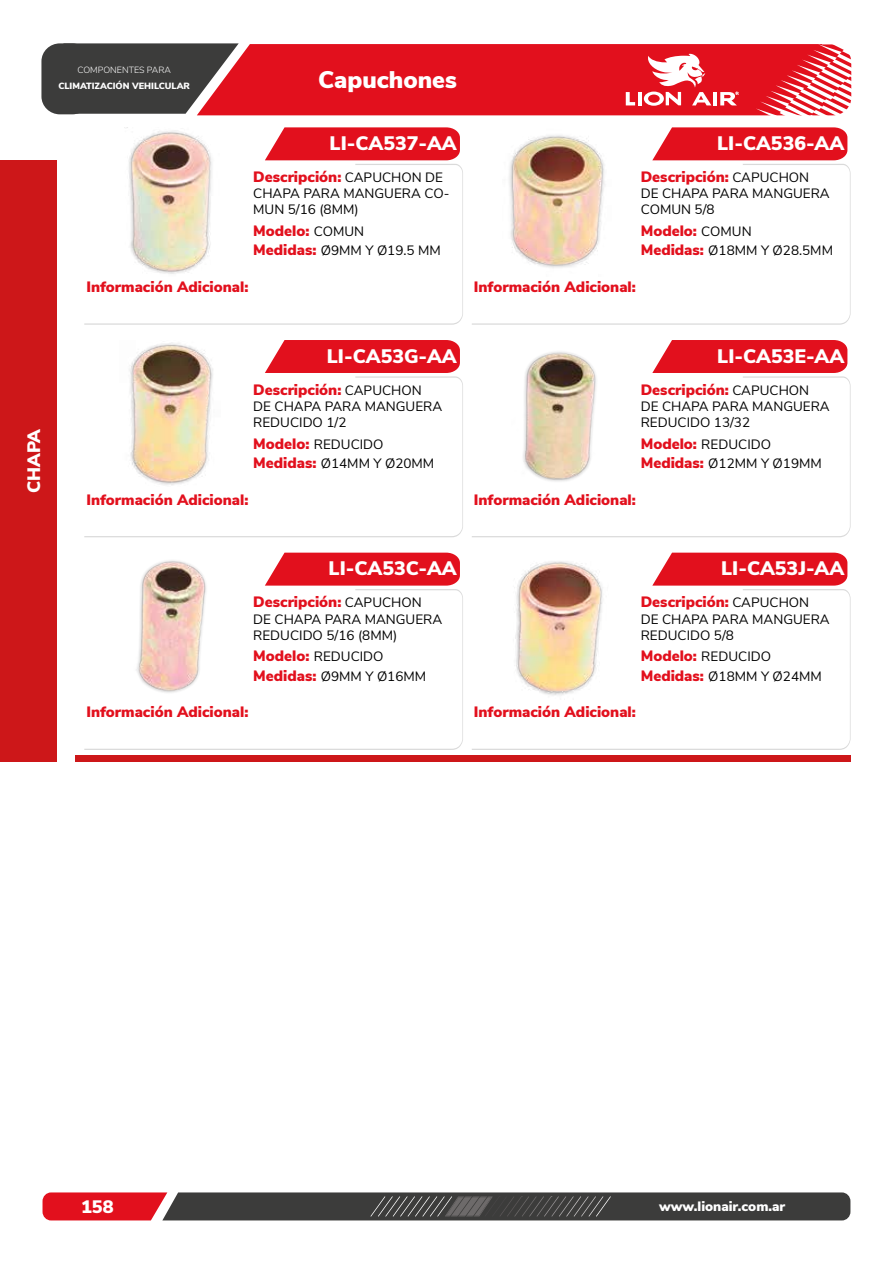
<style>
.page{position:relative;width:893px;height:1263px;background:#fff}
.page>*{position:absolute;margin:0;border:0;box-sizing:border-box;transform-origin:0 0}
.t1{font:900 24px "Nunito Sans";color:#fff}
.t2{font:900 19.5px "Nunito Sans";color:#fff}
.t3{font:900 18px "Nunito Sans";color:#fff}
.t4{font:900 15px "Nunito Sans";color:#e2101d}
.t5{font:13.5px/16.2px "Nunito Sans";color:#000}
.t6{font:900 13.5px "Nunito Sans";color:#fff}
.t7{font:900 9px "Nunito Sans";color:#fff}
.t8{font:300 9px "Nunito Sans";color:#fff}
.s1{font-weight:400;font-size:13.5px;color:#000}
.s2{font-weight:900;font-size:15px;color:#e2101d}
</style>
<div class="page">
<div style="left:197px;top:44px;width:447px;height:71px;background:#e2101d"></div>
<svg style="left:77px;top:43px;width:162px;height:71px;background:#5d4647"></svg>
<div style="left:41px;top:43px;width:50px;height:71px;background:#3c3c3b;border-radius:18px"></div>
<hr style="left:638px;top:92px;width:4px;height:13px;background:#fff">
<svg style="left:626px;top:92px;width:9px;height:13px"></svg>
<svg style="left:43px;top:1192px;width:807px;height:28px;background:#5d3f40"></svg>
<svg style="left:265px;top:127px;width:195px;height:33px;background:#e4202c"></svg>
<svg style="left:84px;top:164px;width:379px;height:161px"></svg>
<img style="left:117px;top:127px;width:106px;height:150px">
<svg style="left:644px;top:44px;width:208px;height:116px"></svg>
<svg style="left:472px;top:164px;width:378px;height:161px"></svg>
<img style="left:503px;top:135px;width:109px;height:142px">
<div style="left:265px;top:340px;width:195px;height:33px;background:#e2101d"></div>
<svg style="left:84px;top:376px;width:379px;height:161px"></svg>
<img style="left:119px;top:342px;width:101px;height:147px">
<div style="left:652px;top:340px;width:195px;height:33px;background:#e2101d"></div>
<svg style="left:472px;top:376px;width:378px;height:161px"></svg>
<img style="left:511px;top:351px;width:92px;height:138px">
<svg style="left:265px;top:553px;width:195px;height:33px;background:#e3202c"></svg>
<svg style="left:84px;top:589px;width:379px;height:161px"></svg>
<img style="left:127px;top:560px;width:86px;height:142px">
<svg style="left:652px;top:553px;width:195px;height:33px;background:#e4202c"></svg>
<svg style="left:472px;top:589px;width:378px;height:161px"></svg>
<img style="left:504px;top:561px;width:106px;height:141px">
<div style="left:75px;top:756px;width:775px;height:6px;background:#cd1719"></div>
<div style="left:0;top:161px;width:56px;height:600px;background:#cd1719"></div>
<p class="t8" style="left:77px;top:63px;width:95px">COMPONENTES PARA</p>
<p class="t7" style="left:58px;top:80px;width:133px">CLIMATIZACIÓN VEHILCULAR</p>
<h1 class="t1" style="left:318px;top:62px;width:140px">Capuchones</h1>
<h2 class="t2" style="left:330px;top:129px;width:129px">LI-CA537-AA</h2>
<p class="t4" style="left:253px;top:166px;width:191px">Descripción: <span class="s1">CAPUCHON DE</span></p>
<p class="t5" style="left:253px;top:185px;width:198px">CHAPA PARA MANGUERA CO-<br>MUN 5/16 (8MM)</p>
<p class="t4" style="left:253px;top:220px;width:113px">Modelo: <span class="s1">COMUN</span></p>
<p class="t5" style="left:253px;top:242px;width:189px"><span class="s2">Medidas:</span> Ø9MM Y Ø19.5 MM</p>
<p class="t4" style="left:86px;top:276px;width:164px">Información Adicional:</p>
<h2 class="t2" style="left:717px;top:129px;width:129px">LI-CA536-AA</h2>
<p class="t4" style="left:641px;top:166px;width:170px">Descripción: <span class="s1">CAPUCHON</span></p>
<p class="t5" style="left:641px;top:185px;width:191px">DE CHAPA PARA MANGUERA<br>COMUN 5/8</p>
<p class="t4" style="left:641px;top:220px;width:113px">Modelo: <span class="s1">COMUN</span></p>
<p class="t5" style="left:641px;top:242px;width:194px"><span class="s2">Medidas:</span> Ø18MM Y Ø28.5MM</p>
<p class="t4" style="left:474px;top:276px;width:164px">Información Adicional:</p>
<h3 class="t3" style="left:21px;top:493px;width:67px;rotate:-90deg">CHAPA</h3>
<h2 class="t2" style="left:327px;top:342px;width:131px">LI-CA53G-AA</h2>
<h2 class="t2" style="left:717px;top:342px;width:128px">LI-CA53E-AA</h2>
<p class="t4" style="left:253px;top:378px;width:170px">Descripción: <span class="s1">CAPUCHON</span></p>
<p class="t5" style="left:253px;top:397px;width:191px">DE CHAPA PARA MANGUERA<br>REDUCIDO 1/2</p>
<p class="t5" style="left:253px;top:434px;width:183px;line-height:19.2px"><span class="s2">Modelo:</span> REDUCIDO<br><span class="s2">Medidas:</span> Ø14MM Y Ø20MM</p>
<p class="t4" style="left:641px;top:378px;width:170px">Descripción: <span class="s1">CAPUCHON</span></p>
<p class="t5" style="left:641px;top:397px;width:191px">DE CHAPA PARA MANGUERA<br>REDUCIDO 13/32</p>
<p class="t5" style="left:641px;top:434px;width:183px;line-height:19.2px"><span class="s2">Modelo:</span> REDUCIDO<br><span class="s2">Medidas:</span> Ø12MM Y Ø19MM</p>
<p class="t4" style="left:86px;top:488px;width:164px">Información Adicional:</p>
<p class="t4" style="left:474px;top:488px;width:164px">Información Adicional:</p>
<h2 class="t2" style="left:329px;top:554px;width:130px">LI-CA53C-AA</h2>
<h2 class="t2" style="left:721px;top:554px;width:125px">LI-CA53J-AA</h2>
<p class="t4" style="left:253px;top:591px;width:170px">Descripción: <span class="s1">CAPUCHON</span></p>
<p class="t5" style="left:253px;top:610px;width:191px">DE CHAPA PARA MANGUERA<br>REDUCIDO 5/16 (8MM)</p>
<p class="t5" style="left:253px;top:646px;width:174px;line-height:19.2px"><span class="s2">Modelo:</span> REDUCIDO<br><span class="s2">Medidas:</span> Ø9MM Y Ø16MM</p>
<p class="t4" style="left:641px;top:591px;width:170px">Descripción: <span class="s1">CAPUCHON</span></p>
<p class="t5" style="left:641px;top:610px;width:191px">DE CHAPA PARA MANGUERA<br>REDUCIDO 5/8</p>
<p class="t5" style="left:641px;top:646px;width:183px;line-height:19.2px"><span class="s2">Modelo:</span> REDUCIDO<br><span class="s2">Medidas:</span> Ø18MM Y Ø24MM</p>
<p class="t4" style="left:86px;top:701px;width:164px">Información Adicional:</p>
<p class="t4" style="left:474px;top:701px;width:164px">Información Adicional:</p>
<h3 class="t3" style="left:81px;top:1193px;width:34px">158</h3>
<p class="t6" style="left:659px;top:1196px;width:128px">www.lionair.com.ar</p>
</div>
